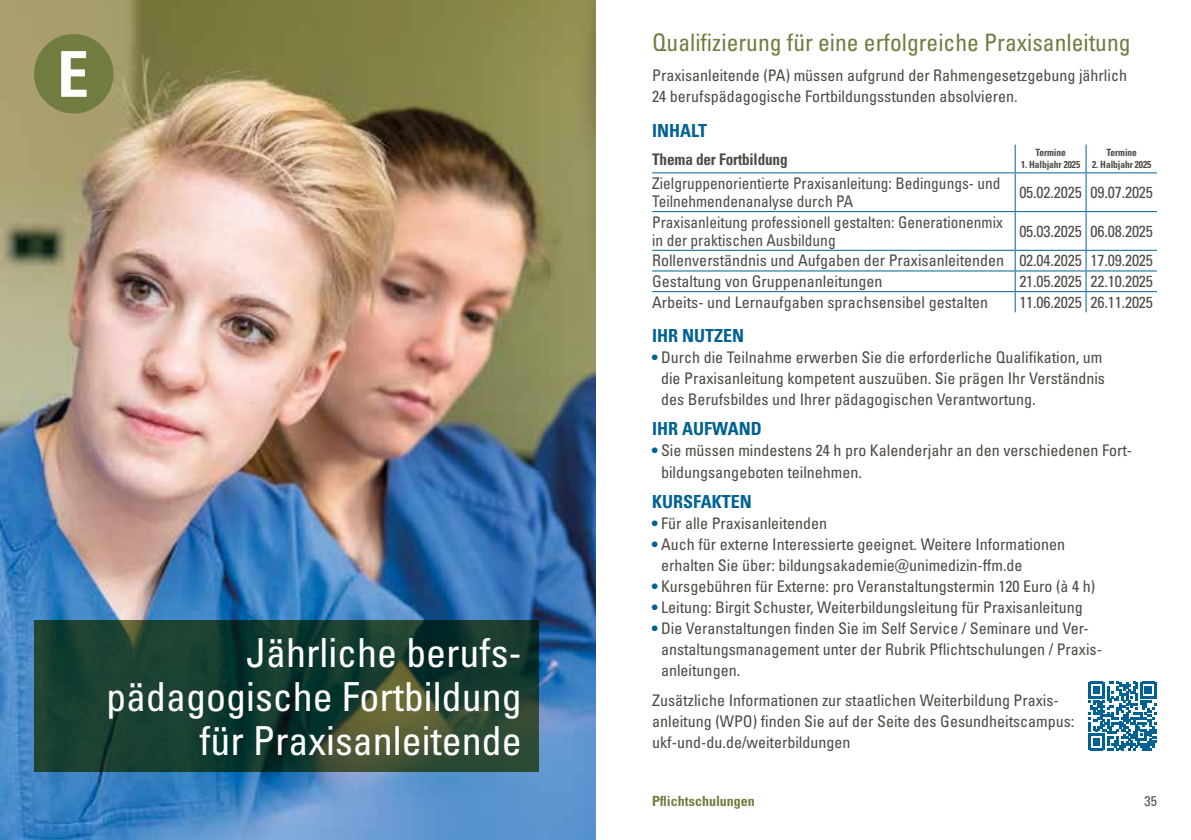
<style>
.page{position:relative;width:1191px;height:840px;background:#fff}
.page>*{position:absolute;margin:0;border:0;box-sizing:border-box;transform-origin:0 0}
.t1{font:condensed 40px/44px "Univers LT Pro";color:#fff;text-align:right}
.t2{font:condensed 24px "Univers LT Pro";color:#717d40}
.t3{font:700 condensed 18px "Univers LT Pro";color:#006293}
.t4{font:condensed 16px/21px "Univers LT Pro";color:#4f4a45}
.t5{font:condensed 16px/18px "Univers LT Pro";color:#4f4a45;scale:.96 1}
.t6{font:700 condensed 16px "Univers LT Pro";letter-spacing:-.01em;color:#4f4a45;scale:.95 1}
.t7{font:700 condensed 14px "Univers LT Pro";color:#717d40}
.t8{font:condensed 14px "Univers LT Pro";color:#4f4a45}
.t9{font:700 condensed 10px "Univers LT Pro";letter-spacing:-.01em;color:#4f4a45;scale:.95 1}
.s1{color:#006293}
</style>
<div class="page">
<img style="left:0;top:0;width:595px;height:839px">
<hr style="left:652px;top:172px;width:363px;height:1px;background:#006293">
<hr style="left:1015px;top:172px;width:71px;height:1px;background:#006293">
<hr style="left:1086px;top:172px;width:71px;height:1px;background:#006293">
<hr style="left:652px;top:211px;width:363px;height:1px;background:#006293">
<hr style="left:1015px;top:211px;width:71px;height:1px;background:#006293">
<hr style="left:1086px;top:211px;width:71px;height:1px;background:#006293">
<hr style="left:652px;top:250px;width:363px;height:1px;background:#006293">
<hr style="left:1015px;top:250px;width:71px;height:1px;background:#006293">
<hr style="left:1086px;top:250px;width:71px;height:1px;background:#006293">
<hr style="left:652px;top:270px;width:363px;height:1px;background:#006293">
<hr style="left:1015px;top:270px;width:71px;height:1px;background:#006293">
<hr style="left:1086px;top:270px;width:71px;height:1px;background:#006293">
<hr style="left:652px;top:291px;width:363px;height:1px;background:#006293">
<hr style="left:1015px;top:291px;width:71px;height:1px;background:#006293">
<hr style="left:1086px;top:291px;width:71px;height:1px;background:#006293">
<svg style="left:1014px;top:144px;width:1px;height:28px"></svg>
<svg style="left:1085px;top:144px;width:1px;height:28px"></svg>
<hr style="left:1014px;top:173px;width:1px;height:38px;background:#006293">
<hr style="left:1085px;top:173px;width:1px;height:38px;background:#006293">
<hr style="left:1014px;top:212px;width:1px;height:38px;background:#006293">
<hr style="left:1085px;top:212px;width:1px;height:38px;background:#006293">
<svg style="left:1014px;top:251px;width:1px;height:61px"></svg>
<svg style="left:1085px;top:251px;width:1px;height:61px"></svg>
<svg style="left:34px;top:620px;width:505px;height:151px;background:#1d3f2f"></svg>
<div style="left:34px;top:34px;width:79px;height:79px;background:#717d40;border-radius:50%"></div>
<svg style="left:61px;top:51px;width:26px;height:46px"></svg>
<svg style="left:1088px;top:681px;width:68px;height:68px"></svg>
<h1 class="t1" style="left:106px;top:629px;width:417px">Jährliche berufs&shy;pädagogische Fortbildung für Praxisanleitende</h1>
<h2 class="t2" style="left:652px;top:28px;width:480px">Qualifizierung für eine erfolgreiche Praxisanleitung</h2>
<p class="t4" style="left:652px;top:65px;width:476px">Praxisanleitende (PA) müssen aufgrund der Rahmengesetzgebung jährlich<br>24 berufspädagogische Fortbildungsstunden absolvieren.</p>
<p class="t3" style="left:652px;top:119px;width:56px">INHALT</p>
<p class="t6" style="left:652px;top:149px;width:144px">Thema der Fortbildung</p>
<p class="t9" style="left:1035px;top:146px;width:33px">Termine</p>
<p class="t9" style="left:1021px;top:158px;width:64px">1. Halbjahr 2025</p>
<p class="t9" style="left:1106px;top:146px;width:33px">Termine</p>
<p class="t9" style="left:1092px;top:158px;width:64px">2. Halbjahr 2025</p>
<p class="t5" style="left:652px;top:174px;width:364px">Zielgruppenorientierte Praxisanleitung: Bedingungs- und<br>Teilnehmendenanalyse durch PA</p>
<p class="t4" style="left:1019px;top:181px;width:135px">05.02.2025 09.07.2025</p>
<p class="t5" style="left:652px;top:212px;width:367px">Praxisanleitung professionell gestalten: Generationenmix in der praktischen Ausbildung</p>
<p class="t4" style="left:652px;top:216px;width:502px;line-height:29.6px;text-align:right">05.03.2025 06.08.2025<br>Rollenverständnis und Aufgaben der Praxisanleitenden 02.04.2025 17.09.2025</p>
<p class="t4" style="left:652px;top:270px;width:232px">Gestaltung von Gruppenanleitungen</p>
<p class="t4" style="left:1019px;top:270px;width:135px">21.05.2025 22.10.2025</p>
<p class="t4" style="left:652px;top:291px;width:337px">Arbeits- und Lernaufgaben sprachsensibel gestalten</p>
<p class="t4" style="left:1019px;top:291px;width:135px">11.06.2025 26.11.2025</p>
<p class="t3" style="left:652px;top:325px;width:94px">IHR NUTZEN</p>
<p class="t4" style="left:661px;top:346px;width:445px;text-indent:-9px"><span class="s1">•</span> Durch die Teilnahme erwerben Sie die erforderliche Qualifikation, um die Praxisanleitung kompetent auszuüben. Sie prägen Ihr Verständnis des Berufsbildes und Ihrer pädagogischen Verantwortung.</p>
<p class="t3" style="left:652px;top:418px;width:111px">IHR AUFWAND</p>
<p class="t4" style="left:661px;top:439px;width:472px;text-indent:-9px"><span class="s1">•</span> Sie müssen mindestens 24 h pro Kalenderjahr an den verschiedenen Fort&shy;bildungsangeboten teilnehmen.</p>
<p class="t3" style="left:652px;top:490px;width:101px">KURSFAKTEN</p>
<p class="t4" style="left:652px;top:511px;width:177px"><span class="s1">•</span> Für alle Praxisanleitenden</p>
<p class="t4" style="left:661px;top:532px;width:405px;text-indent:-9px"><span class="s1">•</span> Auch für externe Interessierte geeignet. Weitere Informationen erhalten Sie über: bildungsakademie@unimedizin-ffm.de</p>
<p class="t4" style="left:652px;top:574px;width:444px"><span class="s1">•</span> Kursgebühren für Externe: pro Veranstaltungstermin 120 Euro (à 4 h)</p>
<p class="t4" style="left:652px;top:595px;width:432px"><span class="s1">•</span> Leitung: Birgit Schuster, Weiterbildungsleitung für Praxisanleitung</p>
<p class="t4" style="left:661px;top:616px;width:442px;text-indent:-9px"><span class="s1">•</span> Die Veranstaltungen finden Sie im Self Service / Seminare und Ver&shy;anstaltungsmanagement unter der Rubrik Pflichtschulungen / Praxis&shy;anleitungen.</p>
<p class="t4" style="left:652px;top:688px;width:424px">Zusätzliche Informationen zur staatlichen Weiterbildung Praxis&shy;anleitung (WPO) finden Sie auf der Seite des Gesundheitscampus: ukf-und-du.de/weiterbildungen</p>
<p class="t7" style="left:652px;top:791px;width:104px">Pflichtschulungen</p>
<p class="t8" style="left:1144px;top:791px;width:14px">35</p>
</div>
